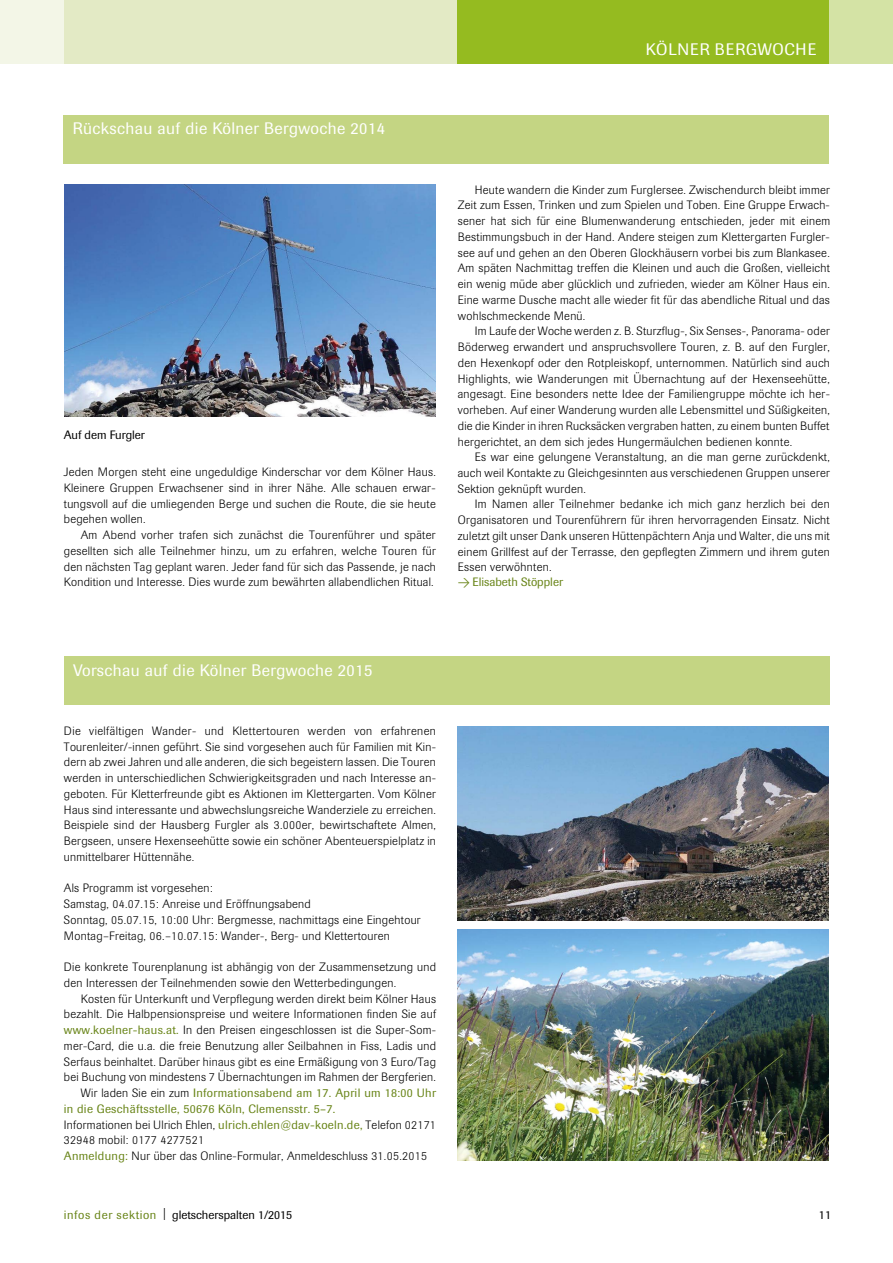
<style>
.page{position:relative;width:893px;height:1263px;background:#fff}
.page>*{position:absolute;margin:0;border:0;box-sizing:border-box;transform-origin:0 0}
.t1{font:16.5px "Imago";letter-spacing:.025em;color:#fff}
.t2{font:16.5px "Imago";letter-spacing:.045em;color:#fff}
.t3{font:300 12px/15.8px "Imago";letter-spacing:.025em;color:#000;text-align:justify}
.t4{font:12px "Imago";letter-spacing:.025em;color:#688417}
.t5{font:12px "Imago";color:#000}
.t6{font:12px "Imago";color:#688417}
.s1{font-family:"DIN"}
.s2{font-weight:400;color:#688417}
.s3{font-weight:300;color:#000}
.s4{color:#688417}
</style>
<div class="page">
<div style="left:0;top:0;width:457px;height:64px;background:#e3eac5"></div>
<div style="left:457px;top:0;width:436px;height:64px;background:#95bb20"></div>
<div style="left:829px;top:0;width:64px;height:64px;background:#d4e3a5"></div>
<div style="left:0;top:0;width:64px;height:64px;background:#f3f6e7"></div>
<div style="left:64px;top:115px;width:765px;height:49px;background:#c4d583"></div>
<div style="left:64px;top:656px;width:765px;height:49px;background:#c4d583"></div>
<img style="left:65px;top:184px;width:371px;height:232px">
<img style="left:457px;top:930px;width:371px;height:231px">
<img style="left:457px;top:726px;width:372px;height:195px">
<h1 class="t2" style="left:646px;top:40px;width:172px">Kölner BERGWOCHE</h1>
<h1 class="t1" style="left:73px;top:119px;width:314px">Rückschau auf die Kölner Bergwoche 2014</h1>
<p class="t5" style="left:64px;top:428px;width:83px">Auf dem Furgler</p>
<p class="t3" style="left:64px;top:464px;width:374px">Jeden Morgen steht eine ungeduldige Kinderschar vor dem Kölner Haus.<br>Kleinere Gruppen Erwachsener sind in ihrer Nähe. Alle schauen erwar&shy;tungsvoll auf die umliegenden Berge und suchen die Route, die sie heute begehen wollen.</p>
<p class="t3" style="left:64px;top:527px;width:374px;text-indent:17px">Am Abend vorher trafen sich zunächst die Tourenführer und später gesellten sich alle Teilnehmer hinzu, um zu erfahren, welche Touren für den nächsten Tag geplant waren. Jeder fand für sich das Passende, je nach Kondition und Interesse. Dies wurde zum bewährten allabendlichen Ritual.</p>
<p class="t3" style="left:458px;top:182px;width:374px;text-indent:17px">Heute wandern die Kinder zum Furglersee. Zwischendurch bleibt immer Zeit zum Essen, Trinken und zum Spielen und Toben. Eine Gruppe Erwach&shy;sener hat sich für eine Blumenwanderung entschieden, jeder mit einem Bestimmungsbuch in der Hand. Andere steigen zum Klettergarten Furgler&shy;see auf und gehen an den Oberen Glockhäusern vorbei bis zum Blankasee.<br>Am späten Nachmittag treffen die Kleinen und auch die Großen, vielleicht ein wenig müde aber glücklich und zufrieden, wieder am Kölner Haus ein.<br>Eine warme Dusche macht alle wieder fit für das abendliche Ritual und das wohlschmeckende Menü.</p>
<p class="t3" style="left:458px;top:323px;width:374px;text-indent:17px">Im Laufe der Woche werden z. B. Sturzflug-, Six Senses-, Panorama- oder Böderweg erwandert und anspruchsvollere Touren, z. B. auf den Furgler, den Hexenkopf oder den Rotpleiskopf, unternommen. Natürlich sind auch Highlights, wie Wanderungen mit Übernachtung auf der Hexenseehütte, angesagt. Eine besonders nette Idee der Familiengruppe möchte ich her&shy;vorheben. Auf einer Wanderung wurden alle Lebensmittel und Süßigkeiten, die die Kinder in ihren Rucksäcken vergraben hatten, zu einem bunten Buffet hergerichtet, an dem sich jedes Hungermäulchen bedienen konnte.</p>
<p class="t3" style="left:458px;top:449px;width:374px;text-indent:17px">Es war eine gelungene Veranstaltung, an die man gerne zurückdenkt, auch weil Kontakte zu Gleichgesinnten aus verschiedenen Gruppen unserer Sektion geknüpft wurden.</p>
<p class="t3" style="left:458px;top:497px;width:373px;text-indent:17px">Im Namen aller Teilnehmer bedanke ich mich ganz herzlich bei den Organisatoren und Tourenführern für ihren hervorragenden Einsatz. Nicht zuletzt gilt unser Dank unseren Hüttenpächtern Anja und Walter, die uns mit einem Grillfest auf der Terrasse, den gepflegten Zimmern und ihrem guten Essen verwöhnten.</p>
<p class="t6" style="left:458px;top:574px;width:107px"><span class="s1">&gt;</span> Elisabeth Stöppler</p>
<h1 class="t1" style="left:73px;top:660px;width:301px">Vorschau auf die Kölner Bergwoche 2015</h1>
<p class="t3" style="left:64px;top:723px;width:374px">Die vielfältigen Wander- und Klettertouren werden von erfahrenen Tourenleiter/-innen geführt. Sie sind vorgesehen auch für Familien mit Kin&shy;dern ab zwei Jahren und alle anderen, die sich begeistern lassen. Die Touren werden in unterschiedlichen Schwierigkeitsgraden und nach Interesse an&shy;geboten. Für Kletterfreunde gibt es Aktionen im Klettergarten. Vom Kölner Haus sind interessante und abwechslungsreiche Wanderziele zu erreichen.<br>Beispiele sind der Hausberg Furgler als 3.000er, bewirtschaftete Almen, Bergseen, unsere Hexenseehütte sowie ein schöner Abenteuerspielplatz in unmittelbarer Hüttennähe.</p>
<p class="t3" style="left:64px;top:880px;width:358px;text-align:left">Als Programm ist vorgesehen:<br>Samstag, 04.07.15: Anreise und Eröffnungsabend<br>Sonntag, 05.07.15, 10:00 Uhr: Bergmesse, nachmittags eine Eingehtour Montag–Freitag, 06.–10.07.15: Wander-, Berg- und Klettertouren</p>
<p class="t3" style="left:64px;top:959px;width:374px">Die konkrete Tourenplanung ist abhängig von der Zusammensetzung und den Interessen der Teilnehmenden sowie den Wetterbedingungen.</p>
<p class="t3" style="left:81px;top:991px;width:357px">Kosten für Unterkunft und Verpflegung werden direkt beim Kölner Haus</p>
<p class="t3" style="left:64px;top:1006px;width:374px">bezahlt. Die Halbpensionspreise und weitere Informationen finden Sie auf</p>
<p class="t3" style="left:64px;top:1022px;width:373px"><span class="s2">www.koelner-haus.at.</span> In den Preisen eingeschlossen ist die Super-Som-</p>
<p class="t3" style="left:64px;top:1038px;width:373px">mer-Card, die u.a. die freie Benutzung aller Seilbahnen in Fiss, Ladis und</p>
<p class="t3" style="left:64px;top:1054px;width:374px">Serfaus beinhaltet. Darüber hinaus gibt es eine Ermäßigung von 3 Euro/Tag</p>
<p class="t3" style="left:64px;top:1069px;width:373px">bei Buchung von mindestens 7 Übernachtungen im Rahmen der Bergferien.</p>
<p class="t4" style="left:81px;top:1086px;width:356px"><span class="s3">Wir laden Sie ein zum</span> Informationsabend am 17. April um 18:00 Uhr</p>
<p class="t4" style="left:64px;top:1102px;width:273px">in die Geschäftsstelle, 50676 Köln, Clemensstr. 5–7.</p>
<p class="t3" style="left:64px;top:1117px;width:373px">Informationen bei Ulrich Ehlen, <span class="s2">ulrich.ehlen@dav-koeln.de,</span> Telefon 02171</p>
<p class="t3" style="left:64px;top:1132px;width:142px">32948 mobil: 0177 4277521</p>
<p class="t3" style="left:64px;top:1148px;width:365px"><span class="s2">Anmeldung:</span> Nur über das Online-Formular, Anmeldeschluss 31.05.2015</p>
<p class="t5" style="left:64px;top:1208px;width:230px"><span class="s4">infos der sektion</span> | gletscherspalten 1/2015</p>
<p class="t5" style="left:819px;top:1208px;width:13px">11</p>
</div>
